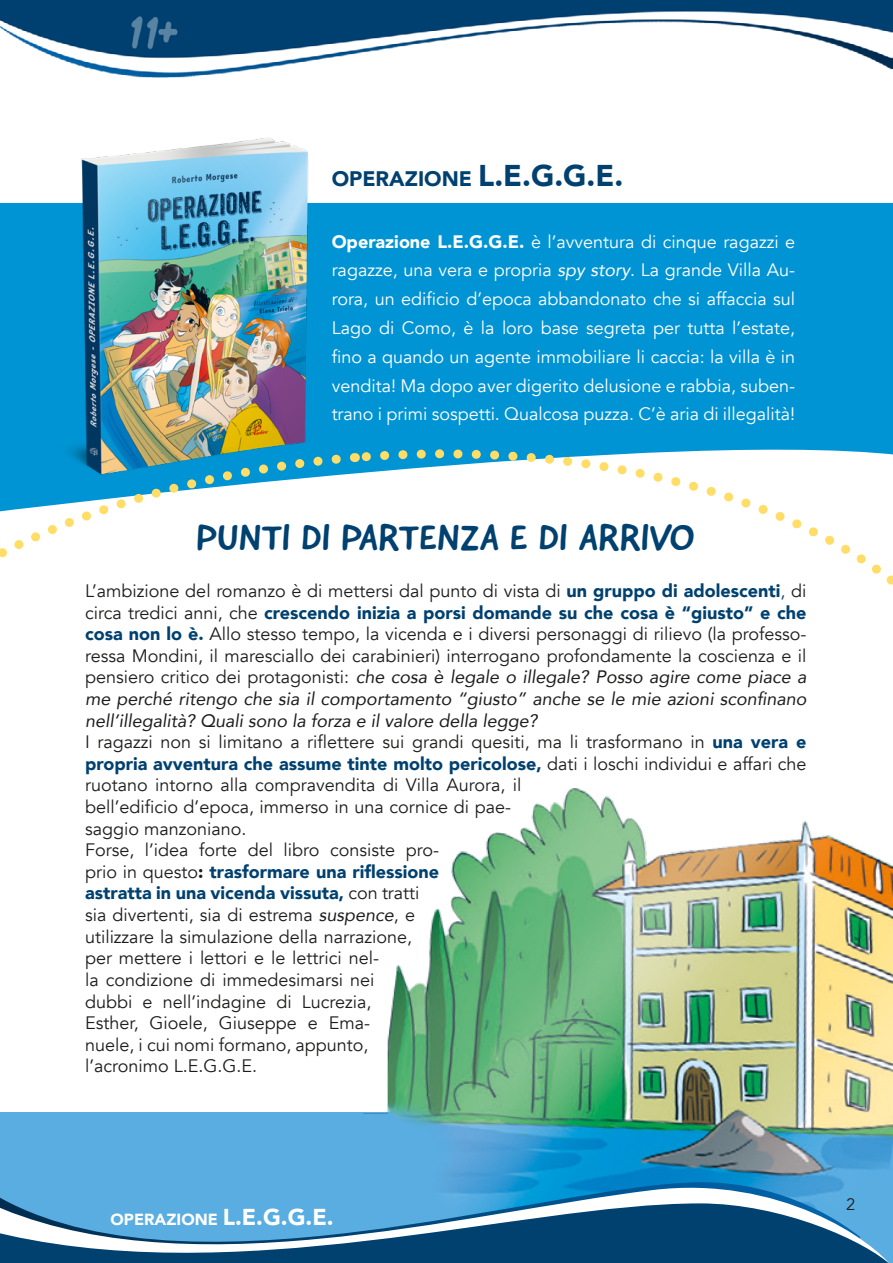
<style>
.page{position:relative;width:893px;height:1263px;background:#fff}
.page>*{position:absolute;margin:0;border:0;box-sizing:border-box;transform-origin:0 0}
.t1{font:36px "Good Dog New";color:#004170;scale:1.1 1}
.t2{font:900 21px "Avenir";color:#004170}
.t3{font:18px/21.6px "Avenir";color:#1d1d1b}
.t4{font:18px/28.8px "Avenir";color:#fff;text-align:justify}
.t5{font:16.5px "Avenir";color:#1d1d1b}
.t6{font:900 16.05px "Avenir";color:#fff}
.s1{font-size:30px}
.s2{font-weight:900}
.s3{font-style:italic}
.s4{font-weight:900;color:#004170}
.s5{color:#004170}
.s6{font-size:22.95px}
</style>
<div class="page">
<div style="left:0;top:203px;width:893px;height:272px;background:#0094d4"></div>
<svg style="left:354px;top:432px;width:539px;height:153px"></svg>
<svg style="left:0;top:449px;width:346px;height:109px"></svg>
<div style="left:0;top:1112px;width:395px;height:151px;background:#59ade1"></div>
<img style="left:363px;top:788px;width:530px;height:387px">
<img style="left:0;top:0;width:893px;height:78px">
<svg style="left:0;top:1175px;width:893px;height:88px;fill:#59ade1"></svg>
<svg style="left:0;top:1203px;width:892px;height:60px;fill:#004170"></svg>
<img style="left:46px;top:137px;width:295px;height:343px">
<p class="t2" style="left:332px;top:161px;width:293px">OPERAZIONE <span class="s1">L.E.G.G.E.</span></p>
<p class="t4" style="left:332px;top:227px;width:465px"><span class="s2">Operazione L.E.G.G.E.</span> è l’avventura di cinque ragazzi e ragazze, una vera e propria <span class="s3">spy story</span>. La grande Villa Au&shy;rora, un edificio d’epoca abbandonato che si affaccia sul Lago di Como, è la loro base segreta per tutta l’estate, fino a quando un agente immobiliare li caccia: la villa è in vendita! Ma dopo aver digerito delusione e rabbia, suben&shy;trano i primi sospetti. Qualcosa puzza. C’è aria di illegalità!</p>
<h1 class="t1" style="left:197px;top:514px;width:455px">PUNTI DI PARTENZA E DI ARRIVO</h1>
<p class="t3" style="left:85px;top:580px;width:723px">L’ambizione del romanzo è di mettersi dal punto di vista di <span class="s4">un gruppo di adolescenti</span><span class="s5">,</span> di circa tredici anni, che <span class="s4">crescendo inizia a porsi domande su che cosa è “giusto” e che cosa non lo è.</span> Allo stesso tempo, la vicenda e i diversi personaggi di rilievo (la professo&shy;ressa Mondini, il maresciallo dei carabinieri) interrogano profondamente la coscienza e il pensiero critico dei protagonisti: <span class="s3">che cosa è legale o illegale? Posso agire come piace a me perché ritengo che sia il comportamento “giusto” anche se le mie azioni sconfinano nell’illegalità? Quali sono la forza e il valore della legge?<br></span>I ragazzi non si limitano a riflettere sui grandi quesiti, ma li trasformano in <span class="s4">una vera e propria avventura che assume tinte molto pericolose,</span> dati i loschi individui e affari che ruotano intorno alla compravendita di Villa Aurora, il<br>bell’edificio d’epoca, immerso in una cornice di pae-<br>saggio manzoniano.<br>Forse, l’idea forte del libro consiste pro-<br>prio in questo<span class="s2">:</span> <span class="s4">trasformare una riflessione<br>astratta in una vicenda vissuta,</span> con tratti<br>sia divertenti, sia di estrema <span class="s3">suspence</span>, e<br>utilizzare la simulazione della narrazione,<br>per mettere i lettori e le lettrici nel-<br>la condizione di immedesimarsi nei<br>dubbi e nell’indagine di Lucrezia,<br>Esther, Gioele, Giuseppe e Ema-<br>nuele, i cui nomi formano, appunto,<br>l’acronimo L.E.G.G.E.</p>
<p class="t6" style="left:111px;top:1205px;width:225px">OPERAZIONE <span class="s6">L.E.G.G.E.</span></p>
<p class="t5" style="left:846px;top:1195px;width:11px">2</p>
</div>
